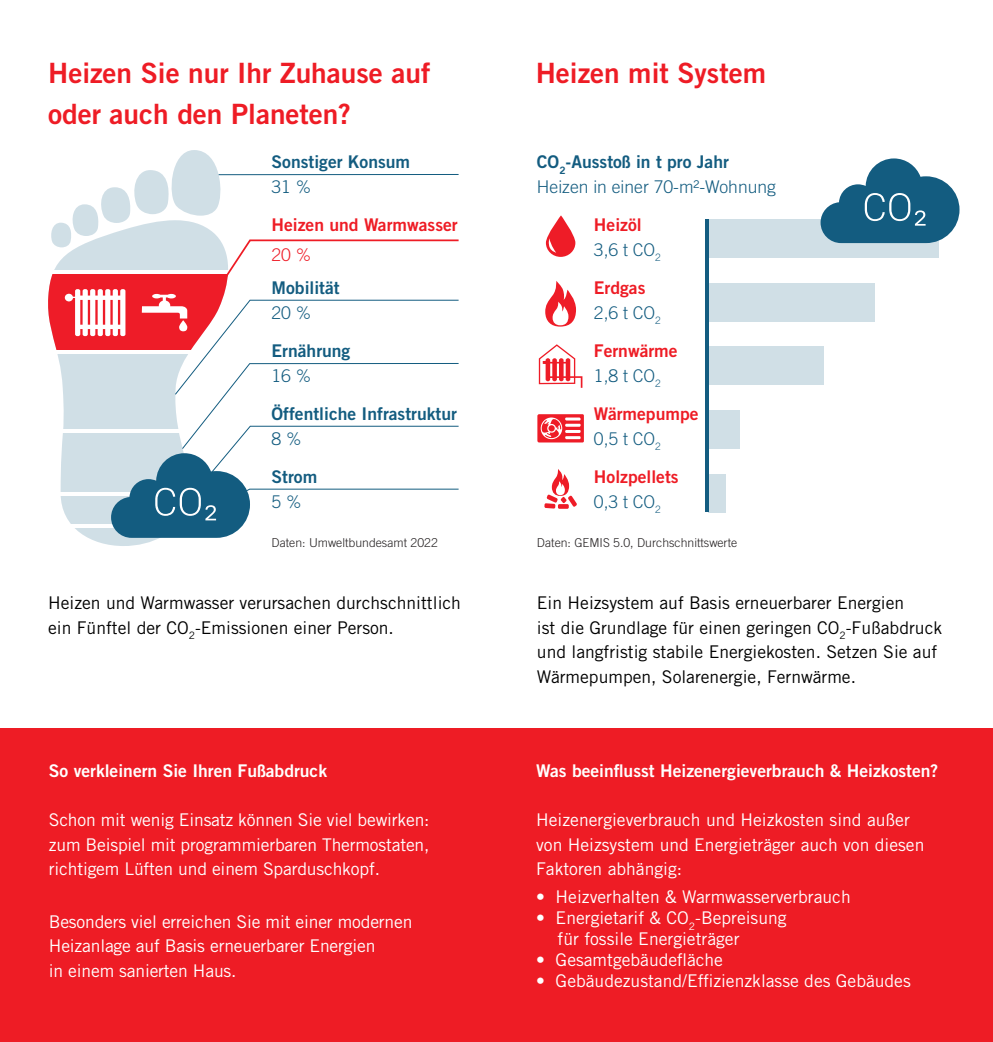
<style>
.page{position:relative;width:993px;height:1042px;background:#fff}
.page>*{position:absolute;margin:0;border:0;box-sizing:border-box;transform-origin:0 0}
.h_1{font:28px/40.2px "Trade Gothic LT Std Bd 2";color:#ee1c25}
.Fließtext_2_weiß{font:17.5px/24.5px "Trade Gothic LT Std";color:#fff}
.Fließtext_2{font:17.5px/24.5px "Trade Gothic LT Std";color:#000}
.Fließtext_2-2{font:17.5px/24.5px "Trade Gothic LT Std Bd 2";color:#ee1c25}
.Fließtext_2_weiß-2{font:17.5px "Trade Gothic LT Std Bd 2";color:#fff}
.Fließtext_2-3{font:17.5px/24.5px "Trade Gothic LT Std Bd 2";color:#135c80}
.Fließtext_2-4{font:300 17.5px/24.5px "Trade Gothic LT Std";color:#135c80}
.t1{font:300 17.5px "Trade Gothic LT Std";color:#ee1c27}
.Hinweise_7pt{font:300 12.25px "Trade Gothic LT Std";color:#231f20}
.s1{font-family:"Trade Gothic LT Std";font-weight:300}
.s2{font-family:"Trade Gothic LT Std Bd 2";font-weight:400}
.s3{font-family:"Trade Gothic LT Std";font-weight:300;color:#135c80}
</style>
<div class="page">
<div style="left:0;top:728px;width:992px;height:314px;background:#ee1c25"></div>
<svg style="left:89px;top:538px;width:70px;height:8px"></svg>
<svg style="left:48px;top:150px;width:411px;height:388px"></svg>
<div style="left:708px;top:474px;width:17px;height:38px;background:#d0dfe6"></div>
<div style="left:708px;top:410px;width:31px;height:39px;background:#d0dfe6"></div>
<div style="left:708px;top:346px;width:115px;height:39px;background:#d0dfe6"></div>
<div style="left:708px;top:283px;width:166px;height:39px;background:#d0dfe6"></div>
<div style="left:708px;top:219px;width:230px;height:39px;background:#d0dfe6"></div>
<svg style="left:538px;top:344px;width:44px;height:44px"></svg>
<svg style="left:537px;top:414px;width:46px;height:28px"></svg>
<svg style="left:544px;top:469px;width:33px;height:39px"></svg>
<svg style="left:545px;top:215px;width:30px;height:42px"></svg>
<svg style="left:545px;top:281px;width:31px;height:46px"></svg>
<svg style="left:820px;top:158px;width:139px;height:85px"></svg>
<hr style="left:705px;top:219px;width:3px;height:293px;background:#135c80">
<p class="h_1" style="left:48px;top:53px;width:383px">Heizen Sie nur Ihr Zuhause auf oder auch den Planeten?</p>
<p class="Fließtext_2-3" style="left:271px;top:149px;width:140px">Sonstiger Konsum<br><span class="s1">31 %</span></p>
<p class="Fließtext_2-2" style="left:271px;top:212px;width:187px">Heizen und Warmwasser</p>
<p class="t1" style="left:271px;top:245px;width:41px">20 %</p>
<p class="Fließtext_2-3" style="left:271px;top:275px;width:70px">Mobilität<br><span class="s1">20 %</span></p>
<p class="Fließtext_2-3" style="left:271px;top:338px;width:80px">Ernährung<br><span class="s1">16 %</span></p>
<p class="Fließtext_2-3" style="left:271px;top:401px;width:187px">Öffentliche Infrastruktur<br><span class="s1">8 %</span></p>
<p class="Fließtext_2-3" style="left:271px;top:464px;width:47px">Strom<br><span class="s1">5 %</span></p>
<p class="Hinweise_7pt" style="left:271px;top:535px;width:168px">Daten: Umweltbundesamt 2022</p>
<p class="Fließtext_2" style="left:48px;top:590px;width:414px">Heizen und Warmwasser verursachen durchschnittlich ein Fünftel der CO<sub>2</sub>-Emissionen einer Person.</p>
<p class="Fließtext_2_weiß-2" style="left:49px;top:760px;width:280px">So verkleinern Sie Ihren Fußabdruck</p>
<p class="Fließtext_2_weiß" style="left:49px;top:807px;width:382px;text-align:justify">Schon mit wenig Einsatz können Sie viel bewirken: zum Beispiel mit programmierbaren Thermostaten, richtigem Lüften und einem Sparduschkopf.</p>
<p class="Fließtext_2_weiß" style="left:49px;top:909px;width:365px">Besonders viel erreichen Sie mit einer modernen<br>Heizanlage auf Basis erneuerbarer Energien<br>in einem sanierten Haus.</p>
<p class="h_1" style="left:535px;top:53px;width:232px">Heizen mit System</p>
<p class="Fließtext_2-4" style="left:536px;top:149px;width:240px"><span class="s2">CO</span><sub>2</sub><span class="s2">-Ausstoß in t pro Jahr<br></span>Heizen in einer 70-m²-Wohnung</p>
<p class="Fließtext_2-2" style="left:593px;top:212px;width:68px">Heizöl<br><span class="s3">3,6 t CO</span><sub>2</sub></p>
<p class="Fließtext_2-2" style="left:593px;top:275px;width:68px">Erdgas<br><span class="s3">2,6 t CO</span><sub>2</sub></p>
<p class="Fließtext_2-2" style="left:593px;top:338px;width:85px">Fernwärme<br><span class="s3">1,8 t CO</span><sub>2</sub></p>
<p class="Fließtext_2-2" style="left:593px;top:401px;width:106px">Wärmepumpe<br><span class="s3">0,5 t CO</span><sub>2</sub></p>
<p class="Fließtext_2-2" style="left:593px;top:464px;width:86px">Holzpellets<br><span class="s3">0,3 t CO</span><sub>2</sub></p>
<p class="Hinweise_7pt" style="left:536px;top:535px;width:202px">Daten: GEMIS 5.0, Durchschnittswerte</p>
<p class="Fließtext_2" style="left:536px;top:590px;width:406px">Ein Heizsystem auf Basis erneuerbarer Energien<br>ist die Grundlage für einen geringen CO<sub>2</sub>-Fußabdruck und langfristig stabile Energiekosten. Setzen Sie auf Wärmepumpen, Solarenergie, Fernwärme.</p>
<p class="Fließtext_2_weiß-2" style="left:536px;top:760px;width:403px">Was beeinflusst Heizenergieverbrauch &amp; Heizkosten?</p>
<p class="Fließtext_2_weiß" style="left:536px;top:807px;width:389px">Heizenergieverbrauch und Heizkosten sind außer von Heizsystem und Energieträger auch von diesen<br>Faktoren abhängig:</p>
<p class="Fließtext_2_weiß" style="left:536px;top:884px;width:316px">• Heizverhalten &amp; Warmwasserverbrauch</p>
<p class="Fließtext_2_weiß" style="left:557px;top:907px;width:230px;line-height:21px;text-indent:-21px">• Energietarif &amp; CO<sub>2</sub>-Bepreisung für fossile Energieträger</p>
<p class="Fließtext_2_weiß" style="left:536px;top:947px;width:188px">• Gesamtgebäudefläche</p>
<p class="Fließtext_2_weiß" style="left:536px;top:968px;width:376px">• Gebäudezustand/Effizienzklasse des Gebäudes</p>
</div>
